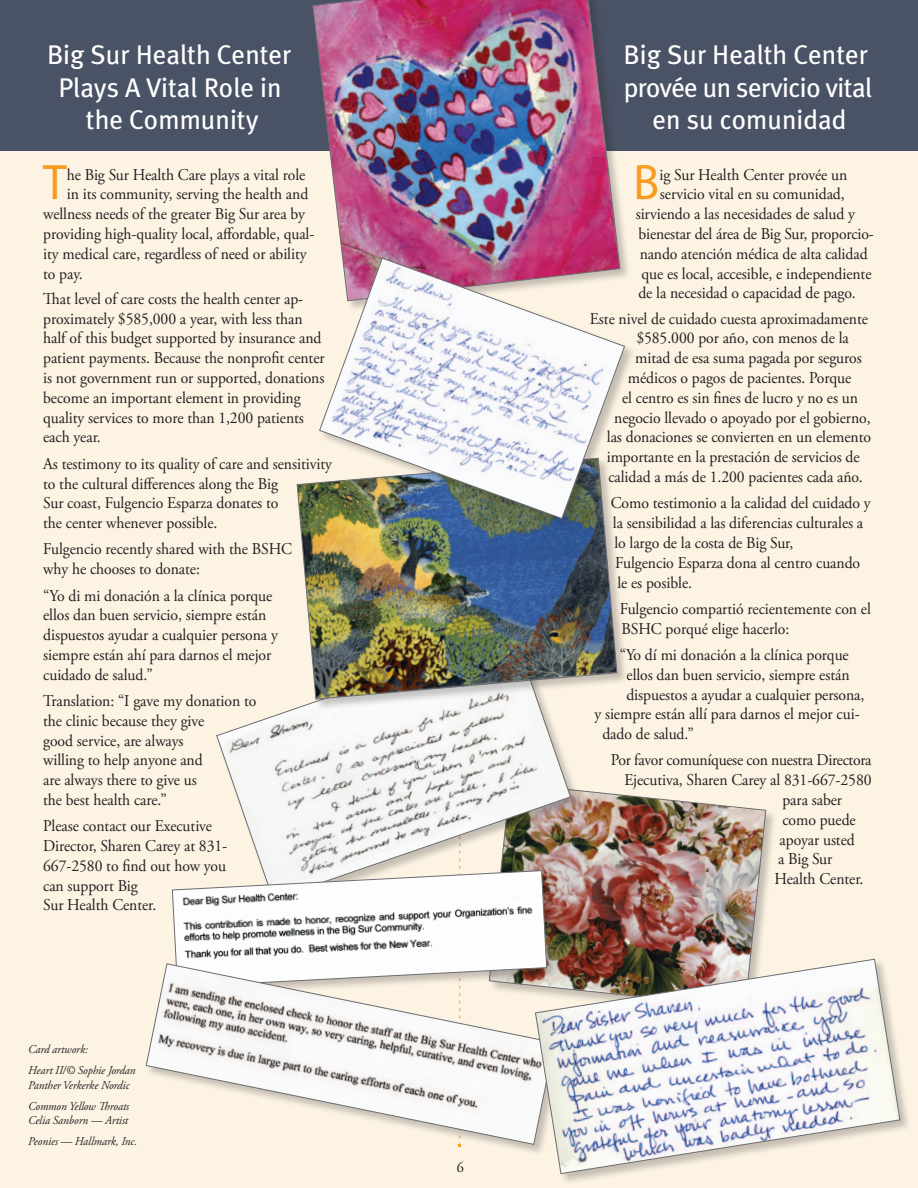
<style>
.page{position:relative;width:918px;height:1188px;background:#fff}
.page>*{position:absolute;margin:0;border:0;box-sizing:border-box;transform-origin:0 0}
.first_paragraph{font:50.1px "Myriad";color:#f89b1f;scale:.95 1}
.head{font:27px/32.4px "Meta Plus";color:#fff;text-align:center}
.paragraph{font:16.5px/19.8px "Adobe Garamond Pro";letter-spacing:-.005em;color:#231f20;scale:.95 1}
.first_paragraph-2{font:16.5px "Adobe Garamond Pro";letter-spacing:-.005em;color:#231f20;scale:.95 1}
.paragraph-2{font:15px "Adobe Garamond Pro";color:#231f20;scale:.95 1}
.paragraph-3{font:italic 12px/14.4px "Adobe Garamond Pro";letter-spacing:-.005em;color:#231f20;scale:.95 1}
</style>
<div class="page">
<div style="left:0;top:86px;width:918px;height:1102px;background:#fcf3e3"></div>
<div style="left:0;top:0;width:918px;height:151px;background:#4a5265"></div>
<div style="left:312px;top:0;width:319px;height:312px;background:#231f20;opacity:.25"></div>
<img style="left:312px;top:0;width:309px;height:302px">
<div style="left:489px;top:783px;width:288px;height:236px;background:#231f20;opacity:.25"></div>
<img style="left:558px;top:783px;width:209px;height:175px">
<div style="left:216px;top:633px;width:366px;height:278px;background:#231f20;opacity:.25"></div>
<svg style="left:216px;top:633px;width:355px;height:267px"></svg>
<div style="left:297px;top:458px;width:332px;height:252px;background:#231f20;opacity:.25"></div>
<img style="left:296px;top:458px;width:322px;height:242px">
<div style="left:171px;top:870px;width:387px;height:129px;background:#231f20;opacity:.25"></div>
<svg style="left:172px;top:870px;width:375px;height:93px;background:#e6e5e4"></svg>
<div style="left:319px;top:258px;width:317px;height:272px;background:#231f20;opacity:.25"></div>
<img style="left:319px;top:257px;width:306px;height:262px">
<svg style="left:145px;top:963px;width:390px;height:182px"></svg>
<div style="left:535px;top:959px;width:376px;height:226px;background:#231f20;opacity:.25"></div>
<img style="left:535px;top:958px;width:366px;height:216px">
<p class="head" style="left:47px;top:39px;width:246px">Big Sur Health Center<br>Plays A Vital Role in the Community</p>
<p class="head" style="left:624px;top:39px;width:250px">Big Sur Health Center provée un servicio vital en su comunidad</p>
<p class="first_paragraph" style="left:43px;top:158px;width:26px">T</p>
<p class="first_paragraph-2" style="left:67px;top:165px;width:253px">he Big Sur Health Care plays a vital role</p>
<p class="first_paragraph-2" style="left:67px;top:184px;width:256px">in its community, serving the health and</p>
<p class="first_paragraph-2" style="left:43px;top:204px;width:277px">wellness needs of the greater Big Sur area by</p>
<p class="first_paragraph-2" style="left:43px;top:224px;width:287px">providing high-quality local, affordable, qual-</p>
<p class="first_paragraph-2" style="left:43px;top:244px;width:279px">ity medical care, regardless of need or ability</p>
<p class="first_paragraph-2" style="left:43px;top:264px;width:43px">to pay.</p>
<p class="paragraph" style="left:43px;top:289px;width:298px">That level of care costs the health center ap&shy;proximately $585,000 a year, with less than half of this budget supported by insurance and patient payments. Because the nonprofit center is not government run or supported, donations become an important element in providing quality services to more than 1,200 patients each year.</p>
<p class="paragraph" style="left:43px;top:454px;width:305px">As testimony to its quality of care and sensitivity to the cultural differences along the Big<br>Sur coast, Fulgencio Esparza donates to<br>the center whenever possible.</p>
<p class="paragraph" style="left:43px;top:540px;width:264px">Fulgencio recently shared with the BSHC why he chooses to donate:</p>
<p class="paragraph" style="left:43px;top:586px;width:249px">“Yo di mi donación a la clínica porque ellos dan buen servicio, siempre están dispuestos ayudar a cualquier persona y siempre están ahí para darnos el mejor cuidado de salud.”</p>
<p class="paragraph" style="left:43px;top:691px;width:226px">Translation: “I gave my donation to the clinic because they give<br>good service, are always<br>willing to help anyone and<br>are always there to give us<br>the best health care.”</p>
<p class="paragraph" style="left:43px;top:817px;width:195px">Please contact our Executive<br>Director, Sharen Carey at 831-<br>667-2580 to find out how you can support Big<br>Sur Health Center.</p>
<p class="paragraph-3" style="left:28px;top:1043px;width:64px">Card artwork:</p>
<p class="paragraph-3" style="left:28px;top:1064px;width:115px">Heart II/© Sophie Jordan<br>Panther Verkerke Nordic</p>
<p class="paragraph-3" style="left:28px;top:1099px;width:108px">Common Yellow Throats<br>Celia Sanborn — Artist</p>
<p class="paragraph-3" style="left:28px;top:1134px;width:116px">Peonies — Hallmark, Inc.</p>
<p class="paragraph-2" style="left:457px;top:1158px;width:9px">6</p>
<p class="first_paragraph" style="left:634px;top:158px;width:29px">B</p>
<p class="first_paragraph-2" style="left:659px;top:165px;width:199px">ig Sur Health Center provée un</p>
<p class="first_paragraph-2" style="left:660px;top:184px;width:196px">servicio vital en su comunidad,</p>
<p class="first_paragraph-2" style="left:636px;top:204px;width:233px">sirviendo a las necesidades de salud y</p>
<p class="first_paragraph-2" style="left:638px;top:224px;width:249px">bienestar del área de Big Sur, proporcio-</p>
<p class="first_paragraph-2" style="left:640px;top:244px;width:241px">nando atención médica de alta calidad</p>
<p class="first_paragraph-2" style="left:641px;top:264px;width:244px">que es local, accesible, e independiente</p>
<p class="first_paragraph-2" style="left:638px;top:283px;width:230px">de la necesidad o capacidad de pago.</p>
<p class="paragraph" style="left:590px;top:309px;width:294px">Este nivel de cuidado cuesta aproximadamente</p>
<p class="paragraph" style="left:636px;top:329px;width:225px">$585.000 por año, con menos de la</p>
<p class="paragraph" style="left:635px;top:349px;width:240px">mitad de esa suma pagada por seguros</p>
<p class="paragraph" style="left:628px;top:369px;width:237px">médicos o pagos de pacientes. Porque</p>
<p class="paragraph" style="left:622px;top:388px;width:250px">el centro es sin fines de lucro y no es un</p>
<p class="paragraph" style="left:614px;top:408px;width:271px">negocio llevado o apoyado por el gobierno,</p>
<p class="paragraph" style="left:607px;top:428px;width:280px">las donaciones se convierten en un elemento</p>
<p class="paragraph" style="left:607px;top:448px;width:268px">importante en la prestación de servicios de</p>
<p class="paragraph" style="left:608px;top:468px;width:269px">calidad a más de 1.200 pacientes cada año.</p>
<p class="paragraph" style="left:611px;top:494px;width:275px">Como testimonio a la calidad del cuidado y la sensibilidad a las diferencias culturales a lo largo de la costa de Big Sur,<br>Fulgencio Esparza dona al centro cuando<br>le es posible.</p>
<p class="paragraph" style="left:620px;top:599px;width:266px">Fulgencio compartió recientemente con el<br>BSHC porqué elige hacerlo:</p>
<p class="paragraph" style="left:620px;top:645px;width:243px">“Yo dí mi donación a la clínica porque</p>
<p class="paragraph" style="left:627px;top:665px;width:236px">ellos dan buen servicio, siempre están</p>
<p class="paragraph" style="left:626px;top:685px;width:252px">dispuestos a ayudar a cualquier persona,</p>
<p class="paragraph" style="left:594px;top:705px;width:281px">y siempre están allí para darnos el mejor cui-</p>
<p class="paragraph" style="left:602px;top:725px;width:98px">dado de salud.”</p>
<p class="paragraph" style="left:611px;top:751px;width:276px">Por favor comuníquese con nuestra Directora</p>
<p class="paragraph" style="left:624px;top:771px;width:262px">Ejecutiva, Sharen Carey al 831-667-2580</p>
<p class="paragraph" style="left:782px;top:790px;width:64px">para saber</p>
<p class="paragraph" style="left:782px;top:810px;width:79px">como puede</p>
<p class="paragraph" style="left:780px;top:830px;width:81px">apoyar usted</p>
<p class="paragraph" style="left:778px;top:850px;width:59px">a Big Sur</p>
<p class="paragraph" style="left:774px;top:870px;width:95px">Health Center.</p>
</div>
